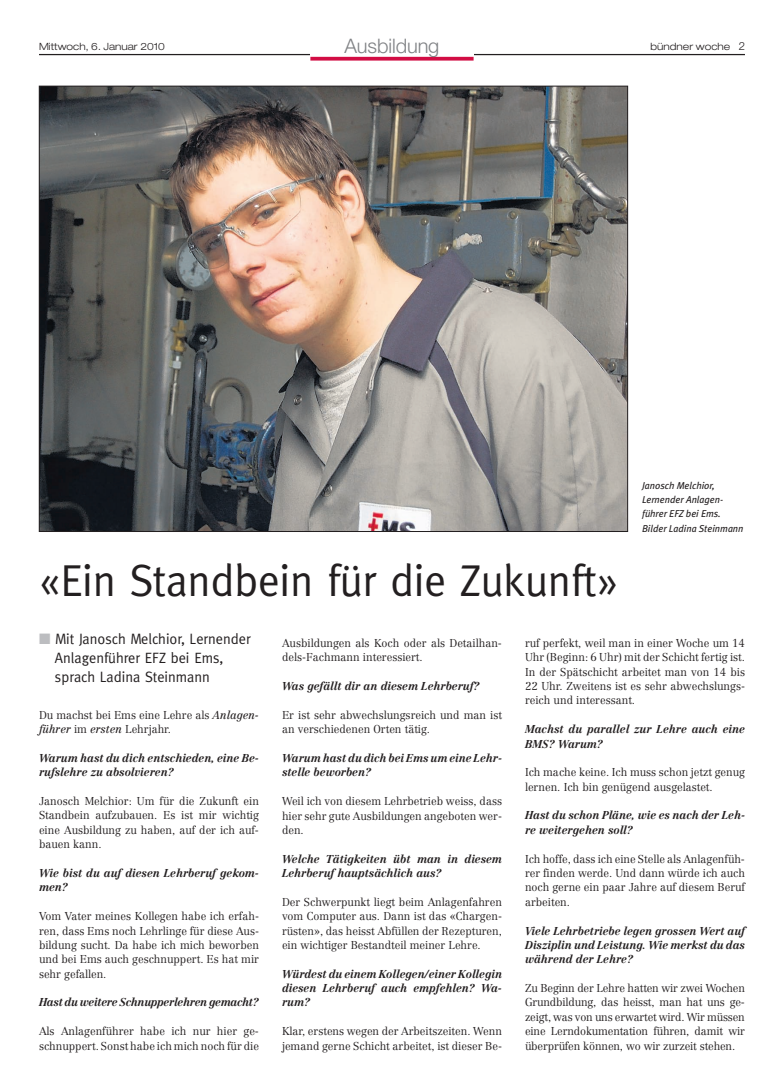
<style>
.page{position:relative;width:784px;height:1092px;background:#fff}
.page>*{position:absolute;margin:0;border:0;box-sizing:border-box;transform-origin:0 0}
.t1{font:45px "Meta";letter-spacing:-.005em;color:#231f20;scale:.96 1}
.t2{font:300 20px "Helvetica Neue";letter-spacing:-.005em;color:#808285}
.t3{font:15px/18.8px "Meta";color:#231f20;scale:.96 1}
.t4{font:300 11.25px/14.4px "Centennial";color:#231f20;text-align:justify;scale:.96 1}
.t5{font:italic 700 11.25px/14.4px "Centennial";color:#231f20;scale:.96 1}
.t6{font:italic 700 11.25px "Centennial";letter-spacing:-.025em;color:#231f20;scale:.96 1}
.t7{font:italic 10px/14.4px "Meta Plus";color:#231f20}
.t8{font:300 expanded 10px "Helvetica Neue";color:#231f20}
.s1{font-stretch:normal;font-size:11.25px}
.s2{color:#bcbdc0}
.s3{font-weight:400;font-style:italic}
</style>
<div class="page">
<hr style="left:39px;top:54px;width:705px;height:1px;background:#231f20">
<div style="left:310px;top:39px;width:163px;height:26px;background:#fff"></div>
<svg style="left:310px;top:57px;width:163px;height:4px"></svg>
<img style="left:41px;top:88px;width:584px;height:441px">
<p class="t8" style="left:39px;top:43px;width:127px">Mittwoch, 6. Januar 2010</p>
<h2 class="t2" style="left:344px;top:39px;width:96px">Ausbildung</h2>
<p class="t8" style="left:650px;top:43px;width:96px">bündner woche <span class="s1">2</span></p>
<h1 class="t1" style="left:39px;top:554px;width:604px">«Ein Standbein für die Zukunft»</h1>
<p class="t7" style="left:641px;top:478px;width:103px">Janosch Melchior,<br>Lernender Anlagen&shy;führer EFZ bei Ems.<br>Bilder Ladina Steinmann</p>
<h3 class="t3" style="left:55px;top:629px;width:205px;text-indent:-16px"><span class="s2">■</span> Mit Janosch Melchior, Lernender<br>Anlagenführer EFZ bei Ems, sprach Ladina Steinmann</h3>
<p class="t4" style="left:39px;top:708px;width:230px">Du machst bei Ems eine Lehre als <span class="s3">Anlagen&shy;führer</span> im <span class="s3">ersten</span> Lehrjahr.</p>
<p class="t5" style="left:39px;top:751px;width:230px">Warum hast du dich entschieden, eine Be&shy;rufslehre zu absolvieren?</p>
<p class="t4" style="left:39px;top:794px;width:230px">Janosch Melchior: Um für die Zukunft ein Standbein aufzubauen. Es ist mir wichtig eine Ausbildung zu haben, auf der ich auf&shy;bauen kann.</p>
<p class="t5" style="left:39px;top:866px;width:230px">Wie bist du auf diesen Lehrberuf gekom&shy;men?</p>
<p class="t4" style="left:39px;top:909px;width:230px">Vom Vater meines Kollegen habe ich erfah&shy;ren, dass Ems noch Lehrlinge für diese Aus&shy;bildung sucht. Da habe ich mich beworben und bei Ems auch geschnuppert. Es hat mir sehr gefallen.</p>
<p class="t6" style="left:39px;top:997px;width:230px">Hast du weitere Schnupperlehren gemacht?</p>
<p class="t4" style="left:39px;top:1024px;width:230px">Als Anlagenführer habe ich nur hier ge&shy;schnuppert. Sonst habe ich mich noch für die</p>
<p class="t4" style="left:282px;top:636px;width:230px">Ausbildungen als Koch oder als Detailhan&shy;dels-Fachmann interessiert.</p>
<p class="t5" style="left:282px;top:679px;width:207px">Was gefällt dir an diesem Lehrberuf?</p>
<p class="t4" style="left:282px;top:708px;width:230px">Er ist sehr abwechslungsreich und man ist an verschiedenen Orten tätig.</p>
<p class="t5" style="left:282px;top:751px;width:230px">Warum hast du dich bei Ems um eine Lehr&shy;stelle beworben?</p>
<p class="t4" style="left:282px;top:794px;width:230px">Weil ich von diesem Lehrbetrieb weiss, dass hier sehr gute Ausbildungen angeboten wer&shy;den.</p>
<p class="t5" style="left:282px;top:852px;width:230px">Welche Tätigkeiten übt man in diesem<br>Lehrberuf hauptsächlich aus?</p>
<p class="t4" style="left:282px;top:895px;width:230px">Der Schwerpunkt liegt beim Anlagenfahren vom Computer aus. Dann ist das «Chargen&shy;rüsten», das heisst Abfüllen der Rezepturen, ein wichtiger Bestandteil meiner Lehre.</p>
<p class="t5" style="left:282px;top:967px;width:230px;text-align:justify">Würdest du einem Kollegen/einer Kollegin diesen Lehrberuf auch empfehlen? Wa&shy;rum?</p>
<p class="t4" style="left:282px;top:1024px;width:230px">Klar, erstens wegen der Arbeitszeiten. Wenn jemand gerne Schicht arbeitet, ist dieser Be-</p>
<p class="t4" style="left:524px;top:636px;width:230px">ruf perfekt, weil man in einer Woche um 14<br>Uhr (Beginn: 6 Uhr) mit der Schicht fertig ist.<br>In der Spätschicht arbeitet man von 14 bis 22 Uhr. Zweitens ist es sehr abwechslungs&shy;reich und interessant.</p>
<p class="t5" style="left:524px;top:723px;width:230px">Machst du parallel zur Lehre auch eine<br>BMS? Warum?</p>
<p class="t4" style="left:524px;top:766px;width:230px">Ich mache keine. Ich muss schon jetzt genug lernen. Ich bin genügend ausgelastet.</p>
<p class="t5" style="left:524px;top:809px;width:230px">Hast du schon Pläne, wie es nach der Leh&shy;re weitergehen soll?</p>
<p class="t4" style="left:524px;top:852px;width:230px">Ich hoffe, dass ich eine Stelle als Anlagenfüh&shy;rer finden werde. Und dann würde ich auch noch gerne ein paar Jahre auf diesem Beruf arbeiten.</p>
<p class="t5" style="left:524px;top:924px;width:230px;text-align:justify">Viele Lehrbetriebe legen grossen Wert auf Disziplin und Leistung. Wie merkst du das während der Lehre?</p>
<p class="t4" style="left:524px;top:981px;width:230px">Zu Beginn der Lehre hatten wir zwei Wochen Grundbildung, das heisst, man hat uns ge&shy;zeigt, was von uns erwartet wird. Wir müssen eine Lerndokumentation führen, damit wir überprüfen können, wo wir zurzeit stehen.</p>
</div>
